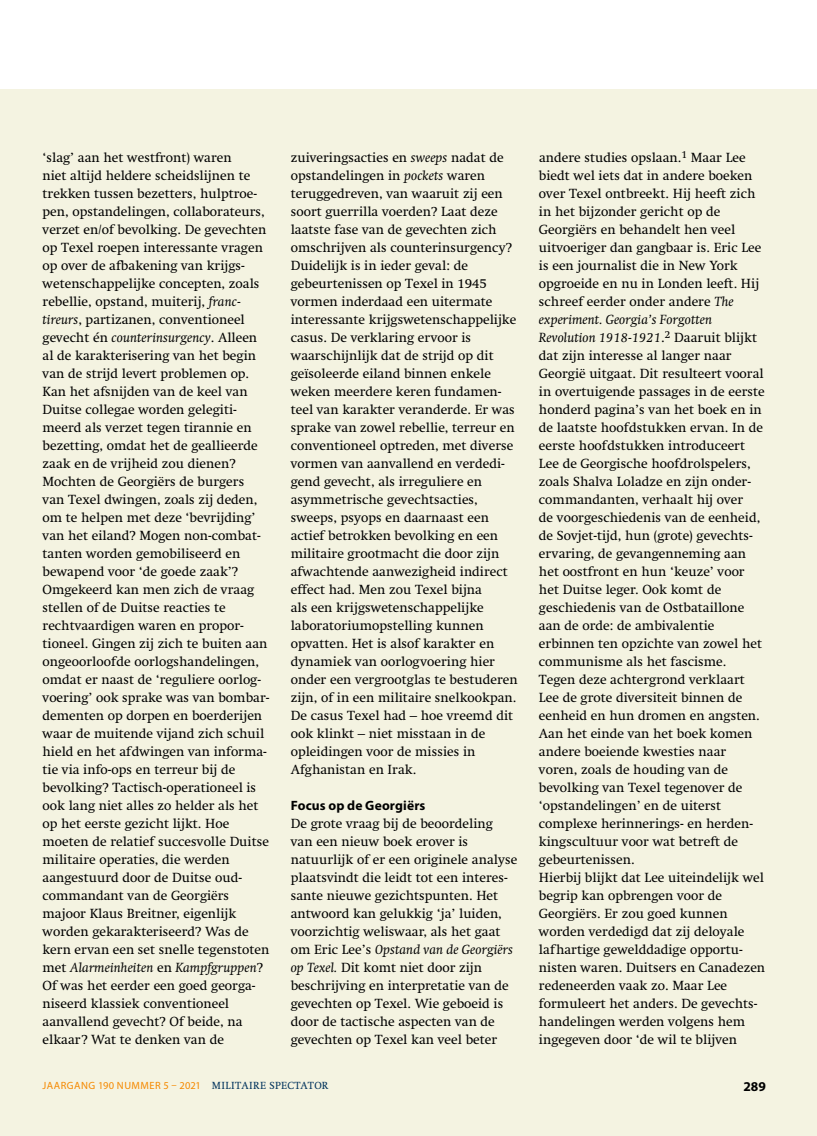
<style>
.page{position:relative;width:817px;height:1136px;background:#fff}
.page>*{position:absolute;margin:0;border:0;box-sizing:border-box;transform-origin:0 0}
.t1{font:13.5px/18px "Swift LT Std";color:#000}
.t2{font:700 13.5px "Myriad Pro";letter-spacing:.01em;color:#000}
.t3{font:10.5px "Myriad Pro";letter-spacing:.045em;color:#f58900}
.s1{font-style:italic}
.s2{font-family:"Swift LT Std";color:#00325c}
</style>
<div class="page">
<div style="left:0;top:89px;width:816px;height:1046px;background:#f4f3e1"></div>
<p class="t1" style="left:43px;top:149px;width:228px">‘slag’ aan het westfront) waren<br>niet altijd heldere scheidslijnen te trekken tussen bezetters, hulptroe&shy;pen, opstandelingen, collaborateurs, verzet en/of bevolking. De gevechten op Texel roepen interessante vragen op over de afbakening van krijgs&shy;wetenschappelijke concepten, zoals rebellie, opstand, muiterij, <span class="s1">franc&shy;tireurs</span>, partizanen, conventioneel gevecht én <span class="s1">counterinsurgency</span>. Alleen al de karakterisering van het begin van de strijd levert problemen op.<br>Kan het afsnijden van de keel van Duitse collegae worden gelegiti&shy;meerd als verzet tegen tirannie en bezetting, omdat het de geallieerde zaak en de vrijheid zou dienen?<br>Mochten de Georgiërs de burgers van Texel dwingen, zoals zij deden, om te helpen met deze ‘bevrijding’ van het eiland? Mogen non-combat&shy;tanten worden gemobiliseerd en bewapend voor ‘de goede zaak’?<br>Omgekeerd kan men zich de vraag stellen of de Duitse reacties te rechtvaardigen waren en propor&shy;tioneel. Gingen zij zich te buiten aan ongeoorloofde oorlogshandelingen, omdat er naast de ‘reguliere oorlog&shy;voering’ ook sprake was van bombar&shy;dementen op dorpen en boerderijen waar de muitende vijand zich schuil hield en het afdwingen van informa&shy;tie via info-ops en terreur bij de bevolking? Tactisch-operationeel is ook lang niet alles zo helder als het op het eerste gezicht lijkt. Hoe moeten de relatief succesvolle Duitse militaire operaties, die werden aangestuurd door de Duitse oud&shy;commandant van de Georgiërs majoor Klaus Breitner, eigenlijk worden gekarakteriseerd? Was de kern ervan een set snelle tegenstoten met <span class="s1">Alarmeinheiten</span> en <span class="s1">Kampfgruppen</span>?<br>Of was het eerder een goed georga&shy;niseerd klassiek conventioneel aanvallend gevecht? Of beide, na elkaar? Wat te denken van de</p>
<p class="t1" style="left:291px;top:148px;width:228px">zuiveringsacties en <span class="s1">sweeps</span> nadat de opstandelingen in <span class="s1">pockets</span> waren teruggedreven, van waaruit zij een soort guerrilla voerden? Laat deze laatste fase van de gevechten zich omschrijven als counterinsurgency?<br>Duidelijk is in ieder geval: de gebeurtenissen op Texel in 1945 vormen inderdaad een uitermate interessante krijgswetenschappelijke casus. De verklaring ervoor is waarschijnlijk dat de strijd op dit geïsoleerde eiland binnen enkele weken meerdere keren fundamen&shy;teel van karakter veranderde. Er was sprake van zowel rebellie, terreur en conventioneel optreden, met diverse vormen van aanvallend en verdedi&shy;gend gevecht, als irreguliere en asymmetrische gevechtsacties, sweeps, psyops en daarnaast een actief betrokken bevolking en een militaire grootmacht die door zijn afwachtende aanwezigheid indirect effect had. Men zou Texel bijna<br>als een krijgswetenschappelijke laboratoriumopstelling kunnen opvatten. Het is alsof karakter en dynamiek van oorlogvoering hier onder een vergrootglas te bestuderen zijn, of in een militaire snelkookpan.<br>De casus Texel had – hoe vreemd dit ook klinkt – niet misstaan in de opleidingen voor de missies in Afghanistan en Irak.</p>
<p class="t2" style="left:291px;top:796px;width:136px">Focus op de Georgiërs</p>
<p class="t1" style="left:291px;top:814px;width:228px">De grote vraag bij de beoordeling van een nieuw boek erover is natuurlijk of er een originele analyse plaatsvindt die leidt tot een interes&shy;sante nieuwe gezichtspunten. Het antwoord kan gelukkig ‘ja’ luiden, voorzichtig weliswaar, als het gaat om Eric Lee’s <span class="s1">Opstand van de Georgiërs op Texel.</span> Dit komt niet door zijn beschrijving en interpretatie van de gevechten op Texel. Wie geboeid is door de tactische aspecten van de gevechten op Texel kan veel beter</p>
<p class="t1" style="left:539px;top:148px;width:228px">andere studies opslaan.<sup>1</sup> Maar Lee biedt wel iets dat in andere boeken over Texel ontbreekt. Hij heeft zich in het bijzonder gericht op de Georgiërs en behandelt hen veel uitvoeriger dan gangbaar is. Eric Lee is een journalist die in New York opgroeide en nu in Londen leeft. Hij schreef eerder onder andere <span class="s1">The experiment. Georgia’s Forgotten Revolution 1918-1921</span>.<sup>2</sup> Daaruit blijkt dat zijn interesse al langer naar Georgië uitgaat. Dit resulteert vooral in overtuigende passages in de eerste honderd pagina’s van het boek en in de laatste hoofdstukken ervan. In de eerste hoofdstukken introduceert Lee de Georgische hoofdrolspelers, zoals Shalva Loladze en zijn onder&shy;commandanten, verhaalt hij over<br>de voorgeschiedenis van de eenheid, de Sovjet-tijd, hun (grote) gevechts&shy;ervaring, de gevangenneming aan het oostfront en hun ‘keuze’ voor het Duitse leger. Ook komt de geschiedenis van de Ostbataillone aan de orde: de ambivalentie erbinnen ten opzichte van zowel het communisme als het fascisme.<br>Tegen deze achtergrond verklaart Lee de grote diversiteit binnen de eenheid en hun dromen en angsten.<br>Aan het einde van het boek komen andere boeiende kwesties naar voren, zoals de houding van de bevolking van Texel tegenover de ‘opstandelingen’ en de uiterst complexe herinnerings- en herden&shy;kingscultuur voor wat betreft de gebeurtenissen.<br>Hierbij blijkt dat Lee uiteindelijk wel begrip kan opbrengen voor de Georgiërs. Er zou goed kunnen worden verdedigd dat zij deloyale lafhartige gewelddadige opportu&shy;nisten waren. Duitsers en Canadezen redeneerden vaak zo. Maar Lee formuleert het anders. De gevechts&shy;handelingen werden volgens hem ingegeven door ‘de wil te blijven</p>
<p class="t3" style="left:43px;top:1078px;width:287px">JAARGANG 190 NUMMER 5 – 2021 <span class="s2">MILITAIRE SPECTATOR</span></p>
<p class="t2" style="left:743px;top:1077px;width:24px">289</p>
</div>
